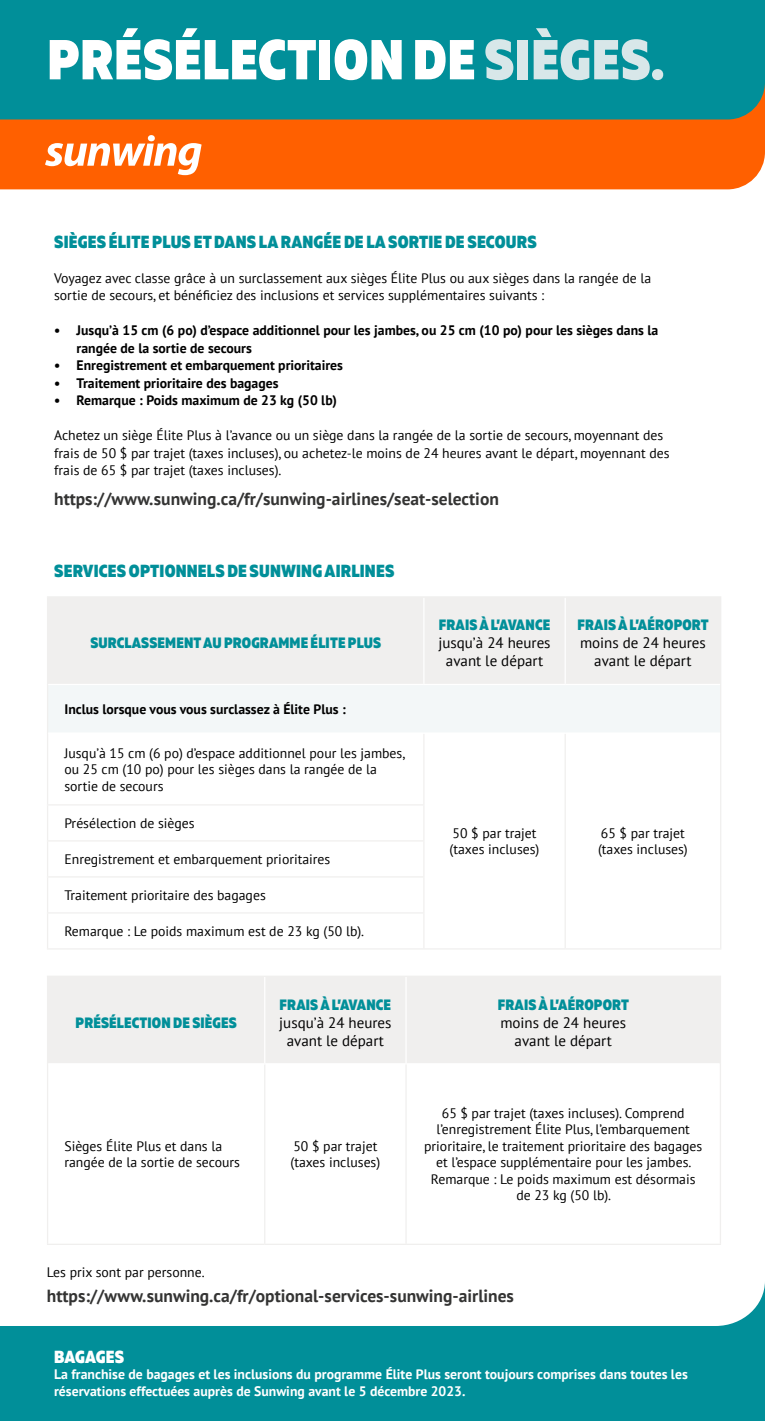
<style>
.page{position:relative;width:765px;height:1421px;background:#fff}
.page>*{position:absolute;margin:0;border:0;box-sizing:border-box;transform-origin:0 0}
.t1{font:900 56.12px "Muller Narrow";letter-spacing:.01em;color:#fff}
.t2{font:700 17.5px "PT Sans";color:#343433}
.t3{font:900 17.5px "Muller Narrow";letter-spacing:.01em;color:#018f99}
.t4{font:900 17.5px "Muller Narrow";color:#fff}
.t5{font:900 15px "Muller Narrow";letter-spacing:.01em;color:#018f99}
.t6{font:15px/18px "PT Sans";color:#000;text-align:center}
.t7{font:13.75px/16.5px "PT Sans";color:#000}
.t8{font:700 13.75px/17.5px "PT Sans";color:#000}
.t9{font:700 13.75px/16.5px "PT Sans";color:#fff}
.s1{color:#d8e7e9}
</style>
<div class="page">
<svg style="left:0;top:1283px;width:765px;height:138px;fill:#018f99"></svg>
<div style="left:0;top:0;width:765px;height:145px;background:#018f99"></div>
<svg style="left:0;top:84px;width:765px;height:105px;fill:#ff6000"></svg>
<svg style="left:45px;top:143px;width:157px;height:32px"></svg>
<div style="left:148px;top:135px;width:7px;height:6px;background:#fff;border-radius:50%"></div>
<div style="left:48px;top:597px;width:672px;height:87px;background:#f0efee"></div>
<div style="left:48px;top:684px;width:673px;height:49px;background:#f3f7f8"></div>
<hr style="left:423px;top:597px;width:2px;height:87px;background:#fff">
<hr style="left:565px;top:597px;width:1px;height:87px;background:#fff">
<hr style="left:424px;top:684px;width:141px;height:1px;background:#fff">
<hr style="left:565px;top:684px;width:155px;height:1px;background:#fff">
<hr style="left:47px;top:684px;width:1px;height:49px;background:#f0efee">
<hr style="left:720px;top:684px;width:1px;height:49px;background:#f0efee">
<hr style="left:47px;top:733px;width:1px;height:71px;background:#f0efee">
<hr style="left:423px;top:734px;width:2px;height:70px;background:#f0efee">
<hr style="left:565px;top:734px;width:1px;height:71px;background:#f0efee">
<hr style="left:720px;top:733px;width:1px;height:72px;background:#f0efee">
<hr style="left:565px;top:805px;width:1px;height:36px;background:#f0efee">
<hr style="left:720px;top:805px;width:1px;height:36px;background:#f0efee">
<hr style="left:565px;top:841px;width:1px;height:36px;background:#f0efee">
<hr style="left:720px;top:841px;width:1px;height:36px;background:#f0efee">
<hr style="left:565px;top:877px;width:1px;height:36px;background:#f0efee">
<hr style="left:720px;top:877px;width:1px;height:36px;background:#f0efee">
<hr style="left:565px;top:913px;width:1px;height:35px;background:#f0efee">
<hr style="left:720px;top:913px;width:1px;height:35px;background:#f0efee">
<hr style="left:424px;top:948px;width:141px;height:1px;background:#f0efee">
<hr style="left:565px;top:948px;width:156px;height:1px;background:#f0efee">
<hr style="left:47px;top:804px;width:378px;height:1px;background:#f0efee">
<hr style="left:47px;top:805px;width:1px;height:35px;background:#f0efee">
<hr style="left:423px;top:805px;width:2px;height:35px;background:#f0efee">
<hr style="left:47px;top:840px;width:378px;height:1px;background:#f0efee">
<hr style="left:47px;top:841px;width:1px;height:35px;background:#f0efee">
<hr style="left:423px;top:841px;width:2px;height:35px;background:#f0efee">
<hr style="left:47px;top:876px;width:378px;height:1px;background:#f0efee">
<hr style="left:47px;top:877px;width:1px;height:35px;background:#f0efee">
<hr style="left:423px;top:877px;width:2px;height:35px;background:#f0efee">
<hr style="left:47px;top:912px;width:378px;height:1px;background:#f0efee">
<hr style="left:47px;top:913px;width:1px;height:35px;background:#f0efee">
<hr style="left:423px;top:913px;width:2px;height:35px;background:#f0efee">
<hr style="left:47px;top:948px;width:377px;height:1px;background:#f0efee">
<hr style="left:47px;top:596px;width:377px;height:1px;background:#f0efee">
<hr style="left:47px;top:597px;width:1px;height:87px;background:#f0efee">
<hr style="left:424px;top:596px;width:141px;height:1px;background:#f0efee">
<hr style="left:565px;top:596px;width:156px;height:1px;background:#f0efee">
<hr style="left:720px;top:597px;width:1px;height:87px;background:#f0efee">
<hr style="left:48px;top:684px;width:376px;height:1px;background:#fff">
<hr style="left:48px;top:732px;width:376px;height:2px;background:#fff">
<hr style="left:424px;top:732px;width:141px;height:2px;background:#fff">
<hr style="left:565px;top:732px;width:155px;height:2px;background:#fff">
<div style="left:48px;top:977px;width:672px;height:86px;background:#f0efee"></div>
<hr style="left:264px;top:977px;width:1px;height:86px;background:#fff">
<hr style="left:405px;top:977px;width:2px;height:86px;background:#fff">
<hr style="left:47px;top:1064px;width:1px;height:179px;background:#f0efee">
<hr style="left:264px;top:1064px;width:1px;height:179px;background:#f0efee">
<hr style="left:405px;top:1064px;width:2px;height:179px;background:#f0efee">
<hr style="left:720px;top:1064px;width:1px;height:179px;background:#f0efee">
<hr style="left:265px;top:1243px;width:141px;height:2px;background:#f0efee">
<hr style="left:406px;top:1243px;width:315px;height:2px;background:#f0efee">
<hr style="left:47px;top:1243px;width:218px;height:2px;background:#f0efee">
<hr style="left:47px;top:975px;width:218px;height:2px;background:#f0efee">
<hr style="left:47px;top:977px;width:1px;height:87px;background:#f0efee">
<hr style="left:265px;top:975px;width:141px;height:2px;background:#f0efee">
<hr style="left:406px;top:975px;width:315px;height:2px;background:#f0efee">
<hr style="left:720px;top:977px;width:1px;height:87px;background:#f0efee">
<h1 class="t1" style="left:47px;top:24px;width:619px">PRÉSÉLECTION DE <span class="s1">SIÈGES.</span></h1>
<p class="t3" style="left:54px;top:230px;width:484px">SIÈGES ÉLITE PLUS ET DANS LA RANGÉE DE LA SORTIE DE SECOURS</p>
<p class="t7" style="left:54px;top:269px;width:599px;line-height:17.5px">Voyagez avec classe grâce à un surclassement aux sièges Élite Plus ou aux sièges dans la rangée de la sortie de secours, et bénéficiez des inclusions et services supplémentaires suivants :</p>
<p class="t8" style="left:77px;top:321px;width:583px;text-indent:-22px">• Jusqu’à 15 cm (6 po) d’espace additionnel pour les jambes, ou 25 cm (10 po) pour les sièges dans la rangée de la sortie de secours</p>
<p class="t8" style="left:54px;top:356px;width:290px">• Enregistrement et embarquement prioritaires</p>
<p class="t8" style="left:54px;top:374px;width:226px">• Traitement prioritaire des bagages</p>
<p class="t8" style="left:54px;top:391px;width:284px">• Remarque : Poids maximum de 23 kg (50 lb)</p>
<p class="t7" style="left:54px;top:426px;width:617px;line-height:17.5px">Achetez un siège Élite Plus à l’avance ou un siège dans la rangée de la sortie de secours, moyennant des frais de 50 $ par trajet (taxes incluses), ou achetez-le moins de 24 heures avant le départ, moyennant des frais de 65 $ par trajet (taxes incluses).</p>
<p class="t2" style="left:54px;top:487px;width:446px">https://www.sunwing.ca/fr/sunwing-airlines/seat-selection</p>
<p class="t3" style="left:54px;top:560px;width:342px">SERVICES OPTIONNELS DE SUNWING AIRLINES</p>
<p class="t5" style="left:90px;top:633px;width:292px">SURCLASSEMENT AU PROGRAMME ÉLITE PLUS</p>
<p class="t8" style="left:64px;top:700px;width:283px">Inclus lorsque vous vous surclassez à Élite Plus :</p>
<p class="t7" style="left:64px;top:744px;width:342px">Jusqu’à 15 cm (6 po) d’espace additionnel pour les jambes, ou 25 cm (10 po) pour les sièges dans la rangée de la sortie de secours</p>
<p class="t7" style="left:64px;top:814px;width:132px">Présélection de sièges</p>
<p class="t7" style="left:64px;top:850px;width:267px">Enregistrement et embarquement prioritaires</p>
<p class="t7" style="left:64px;top:886px;width:203px">Traitement prioritaire des bagages</p>
<p class="t7" style="left:64px;top:922px;width:301px">Remarque : Le poids maximum est de 23 kg (50 lb).</p>
<p class="t5" style="left:76px;top:1012px;width:163px">PRÉSÉLECTION DE SIÈGES</p>
<p class="t5" style="left:280px;top:994px;width:113px">FRAIS À L’AVANCE</p>
<p class="t6" style="left:279px;top:1013px;width:114px">jusqu’à 24 heures avant le départ</p>
<p class="t5" style="left:439px;top:615px;width:113px">FRAIS À L’AVANCE</p>
<p class="t6" style="left:438px;top:633px;width:114px">jusqu’à 24 heures avant le départ</p>
<p class="t5" style="left:578px;top:615px;width:133px">FRAIS À L’AÉROPORT</p>
<p class="t6" style="left:580px;top:633px;width:127px">moins de 24 heures avant le départ</p>
<p class="t7" style="left:450px;top:824px;width:91px">50 $ par trajet (taxes incluses)</p>
<p class="t7" style="left:598px;top:824px;width:91px">65 $ par trajet (taxes incluses)</p>
<p class="t5" style="left:498px;top:994px;width:133px">FRAIS À L’AÉROPORT</p>
<p class="t6" style="left:500px;top:1013px;width:127px">moins de 24 heures avant le départ</p>
<p class="t7" style="left:64px;top:1137px;width:177px">Sièges Élite Plus et dans la rangée de la sortie de secours</p>
<p class="t7" style="left:291px;top:1137px;width:91px">50 $ par trajet (taxes incluses)</p>
<p class="t7" style="left:424px;top:1104px;width:280px;text-align:center">65 $ par trajet (taxes incluses). Comprend l’enregistrement Élite Plus, l’embarquement prioritaire, le traitement prioritaire des bagages et l’espace supplémentaire pour les jambes.<br>Remarque : Le poids maximum est désormais de 23 kg (50 lb).</p>
<p class="t7" style="left:47px;top:1263px;width:159px">Les prix sont par personne.</p>
<p class="t2" style="left:47px;top:1284px;width:469px">https://www.sunwing.ca/fr/optional-services-sunwing-airlines</p>
<p class="t4" style="left:54px;top:1345px;width:71px">BAGAGES</p>
<p class="t9" style="left:54px;top:1366px;width:635px">La franchise de bagages et les inclusions du programme Élite Plus seront toujours comprises dans toutes les réservations effectuées auprès de Sunwing avant le 5 décembre 2023.</p>
</div>
